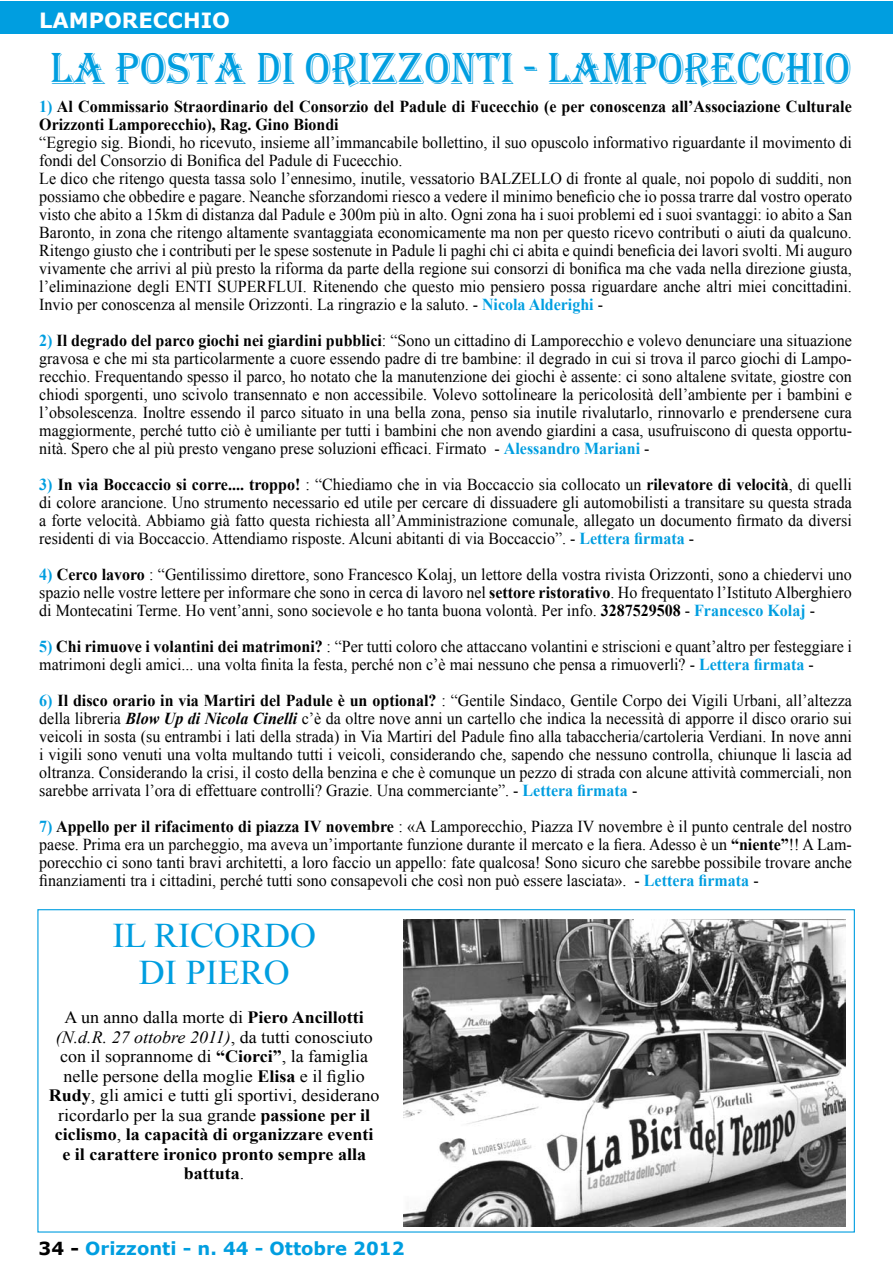
<style>
.page{position:relative;width:893px;height:1266px;background:#fff}
.page>*{position:absolute;margin:0;border:0;box-sizing:border-box;transform-origin:0 0}
.t1{font:46.2px "Algerian";color:#009ee0;scale:.91 1}
.t2{font:34.5px/37.5px "Times New Roman";color:#009ee0;text-align:center;scale:1.04 1}
.t3{font:700 21px "Verdana";color:#fff}
.t4{font:700 18px "Verdana";color:#009ee0}
.t5{font:17.25px/19.5px "Times New Roman";color:#000;text-align:center;scale:1.04 1}
.t6{font:16.65px/18px "Times New Roman";color:#000;text-align:justify;scale:.96 1}
.t7{font:700 16.65px/18px "Times New Roman";color:#000;scale:.96 1}
.s1{color:#009ee0}
.s2{font-weight:700;color:#009ee0}
.s3{font-weight:700}
.s4{font-weight:700;font-style:italic}
.s5{font-style:italic}
.s6{color:#000}
</style>
<div class="page">
<div style="left:0;top:1px;width:892px;height:32px;background:#009ee0"></div>
<img style="left:404px;top:919px;width:441px;height:307px">
<p class="t3" style="left:39px;top:7px;width:192px">LAMPORECCHIO</p>
<h1 class="t1" style="left:50px;top:43px;width:882px">LLAA PPOOSSTTAA DDII OORRIIZZZZOONNTTII - LLAAMMPPOORREECCCCHHIIOO</h1>
<p class="t7" style="left:39px;top:97px;width:848px"><span class="s1">1)</span> Al Commissario Straordinario del Consorzio del Padule di Fucecchio (e per conoscenza all’Associazione Culturale<br>Orizzonti Lamporecchio), Rag. Gino Biondi</p>
<p class="t6" style="left:39px;top:133px;width:848px;text-align:left">“Egregio sig. Biondi, ho ricevuto, insieme all’immancabile bollettino, il suo opuscolo informativo riguardante il movimento di fondi del Consorzio di Bonifica del Padule di Fucecchio.<br>Le dico che ritengo questa tassa solo l’ennesimo, inutile, vessatorio BALZELLO di fronte al quale, noi popolo di sudditi, non possiamo che obbedire e pagare. Neanche sforzandomi riesco a vedere il minimo beneficio che io possa trarre dal vostro operato visto che abito a 15km di distanza dal Padule e 300m più in alto. Ogni zona ha i suoi problemi ed i suoi svantaggi: io abito a San Baronto, in zona che ritengo altamente svantaggiata economicamente ma non per questo ricevo contributi o aiuti da qualcuno.<br>Ritengo giusto che i contributi per le spese sostenute in Padule li paghi chi ci abita e quindi beneficia dei lavori svolti. Mi auguro vivamente che arrivi al più presto la riforma da parte della regione sui consorzi di bonifica ma che vada nella direzione giusta, l’eliminazione degli ENTI SUPERFLUI. Ritenendo che questo mio pensiero possa riguardare anche altri miei concittadini.<br>Invio per conoscenza al mensile Orizzonti. La ringrazio e la saluto. - <span class="s2">Nicola Alderighi</span> -</p>
<p class="t6" style="left:39px;top:331px;width:848px"><span class="s2">2)</span> <span class="s3">Il degrado del parco giochi nei giardini pubblici</span>: “Sono un cittadino di Lamporecchio e volevo denunciare una situazione gravosa e che mi sta particolarmente a cuore essendo padre di tre bambine: il degrado in cui si trova il parco giochi di Lampo&shy;recchio. Frequentando spesso il parco, ho notato che la manutenzione dei giochi è assente: ci sono altalene svitate, giostre con chiodi sporgenti, uno scivolo transennato e non accessibile. Volevo sottolineare la pericolosità dell’ambiente per i bambini e l’obsolescenza. Inoltre essendo il parco situato in una bella zona, penso sia inutile rivalutarlo, rinnovarlo e prendersene cura maggiormente, perché tutto ciò è umiliante per tutti i bambini che non avendo giardini a casa, usufruiscono di questa opportu&shy;nità. Spero che al più presto vengano prese soluzioni efficaci. Firmato -- <span class="s2">Alessandro Mariani</span> -</p>
<p class="t6" style="left:39px;top:475px;width:848px"><span class="s2">3)</span> <span class="s3">In via Boccaccio si corre.... troppo!</span> : “Chiediamo che in via Boccaccio sia collocato un <span class="s3">rilevatore di velocità</span>, di quelli di colore arancione. Uno strumento necessario ed utile per cercare di dissuadere gli automobilisti a transitare su questa strada a forte velocità. Abbiamo già fatto questa richiesta all’Amministrazione comunale, allegato un documento firmato da diversi residenti di via Boccaccio. Attendiamo risposte. Alcuni abitanti di via Boccaccio”. -- <span class="s2">Lettera firmata</span> -</p>
<p class="t6" style="left:39px;top:565px;width:848px"><span class="s2">4)</span> <span class="s3">Cerco lavoro</span> : “Gentilissimo direttore, sono Francesco Kolaj, un lettore della vostra rivista Orizzonti, sono a chiedervi uno spazio nelle vostre lettere per informare che sono in cerca di lavoro nel <span class="s3">settore ristorativo</span>. Ho frequentato l’Istituto Alberghiero di Montecatini Terme. Ho vent’anni, sono socievole e ho tanta buona volontà. Per info. <span class="s3">3287529508</span> - <span class="s2">Francesco Kolaj</span> -</p>
<p class="t6" style="left:39px;top:637px;width:848px"><span class="s2">5)</span> <span class="s3">Chi rimuove i volantini dei matrimoni?</span> : “Per tutti coloro che attaccano volantini e striscioni e quant’altro per festeggiare i matrimoni degli amici... una volta finita la festa, perché non c’è mai nessuno che pensa a rimuoverli? -- <span class="s2">Lettera firmata</span> -</p>
<p class="t6" style="left:39px;top:691px;width:848px"><span class="s2">6)</span> <span class="s3">Il disco orario in via Martiri del Padule è un optional?</span> : “Gentile Sindaco, Gentile Corpo dei Vigili Urbani, all’altezza della libreria <span class="s4">Blow Up di Nicola Cinelli</span> c’è da oltre nove anni un cartello che indica la necessità di apporre il disco orario sui veicoli in sosta (su entrambi i lati della strada) in Via Martiri del Padule fino alla tabaccheria/cartoleria Verdiani. In nove anni i vigili sono venuti una volta multando tutti i veicoli, considerando che, sapendo che nessuno controlla, chiunque li lascia ad oltranza. Considerando la crisi, il costo della benzina e che è comunque un pezzo di strada con alcune attività commerciali, non sarebbe arrivata l’ora di effettuare controlli? Grazie. Una commerciante”. -- <span class="s2">Lettera firmata</span> -</p>
<p class="t6" style="left:39px;top:817px;width:848px"><span class="s2">7)</span> <span class="s3">Appello per il rifacimento di piazza IV novembre</span> : «A Lamporecchio, Piazza IV novembre è il punto centrale del nostro paese. Prima era un parcheggio, ma aveva un’importante funzione durante il mercato e la fiera. Adesso è un <span class="s3">“niente”</span>!! A Lam&shy;porecchio ci sono tanti bravi architetti, a loro faccio un appello: fate qualcosa! Sono sicuro che sarebbe possibile trovare anche finanziamenti tra i cittadini, perché tutti sono consapevoli che così non può essere lasciata». -- <span class="s2">Lettera firmata</span> -</p>
<h2 class="t2" style="left:112px;top:916px;width:197px">IL RICORDO<br>DI PIERO</h2>
<p class="t5" style="left:49px;top:1008px;width:319px">A un anno dalla morte di <span class="s3">Piero Ancillotti </span><span class="s5">(N.d.R. 27 ottobre 2011)</span>, da tutti conosciuto con il soprannome di <span class="s3">“Ciorci”</span>, la famiglia nelle persone della moglie <span class="s3">Elisa</span> e il figlio <span class="s3">Rudy</span>, gli amici e tutti gli sportivi, desiderano ricordarlo per la sua grande <span class="s3">passione per il ciclismo</span>, <span class="s3">la capacità di organizzare eventi e il carattere ironico pronto sempre alla battuta</span>.</p>
<p class="t4" style="left:39px;top:1237px;width:367px"><span class="s6">34 -</span> Orizzonti - n. 44 - Ottobre 2012</p>
</div>
